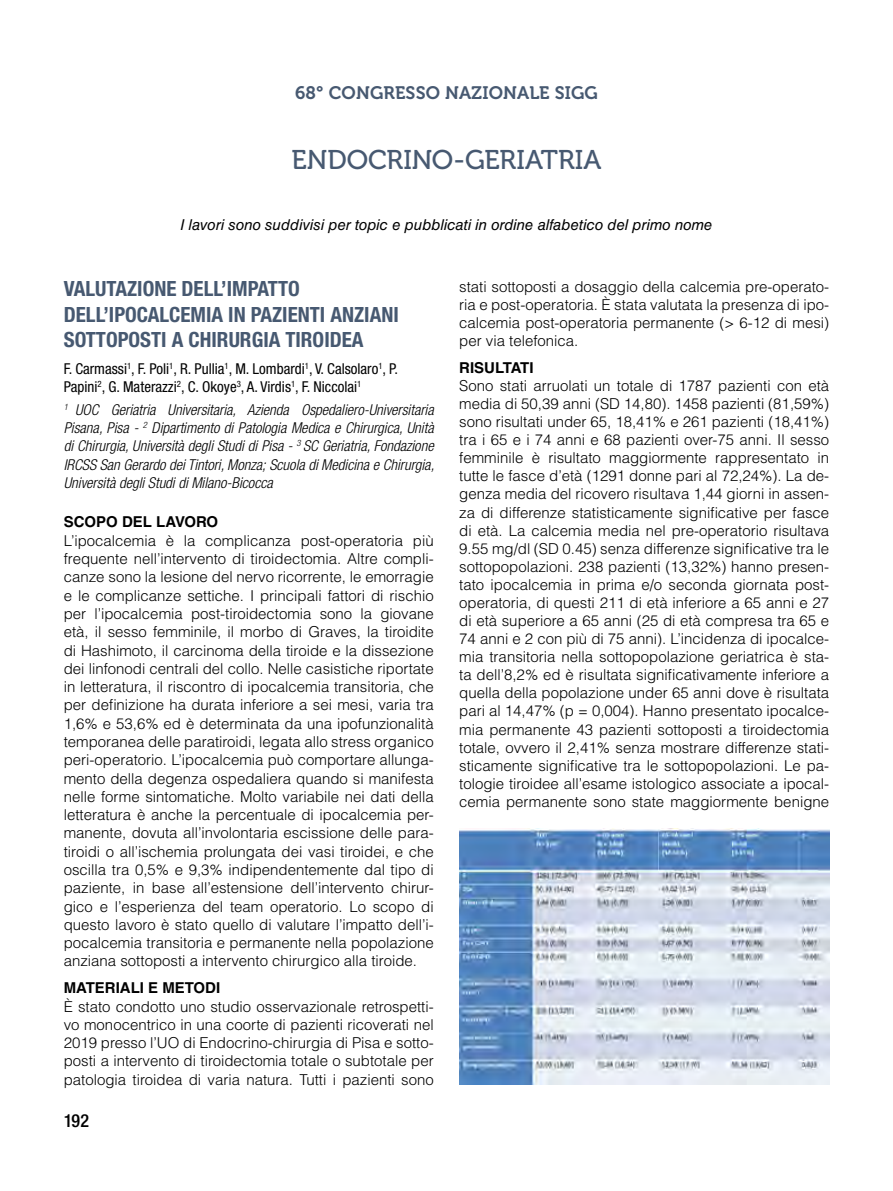
<style>
.page{position:relative;width:893px;height:1191px;background:#fff}
.page>*{position:absolute;margin:0;border:0;box-sizing:border-box;transform-origin:0 0}
.t1{font:27px "Museo 500";color:#475971}
.t2{font:700 condensed 21px/25.5px "Helvetica Neue LT Std";color:#475971}
.t3{font:18px "Museo 700";letter-spacing:.01em;color:#475971}
.t4{font:500 condensed 18px "Helvetica Neue LT Std";color:#000}
.t5{font:300 15px/18.3px "Helvetica LT Std";color:#000;text-align:justify}
.t6{font:italic 300 condensed 15px/18.3px "Helvetica Neue LT Std";color:#000;text-align:justify}
.t7{font:condensed 15px/18.3px "Helvetica Neue LT Std";color:#000}
.t8{font:italic 15px "Helvetica LT Std";color:#000}
.t9{font:700 15px "Helvetica LT Std";color:#000}
</style>
<div class="page">
<img style="left:459px;top:828px;width:370px;height:256px">
<p class="t3" style="left:295px;top:82px;width:304px">68° CONGRESSO NAZIONALE SIGG</p>
<h1 class="t1" style="left:291px;top:145px;width:311px">ENDOCRINO-GERIATRIA</h1>
<p class="t8" style="left:180px;top:216px;width:534px">I lavori sono suddivisi per topic e pubblicati in ordine alfabetico del primo nome</p>
<h2 class="t2" style="left:64px;top:276px;width:337px">VALUTAZIONE DELL’IMPATTO<br>DELL’IPOCALCEMIA IN PAZIENTI ANZIANI<br>SOTTOPOSTI A CHIRURGIA TIROIDEA</h2>
<p class="t7" style="left:64px;top:359px;width:336px">F. Carmassi<sup>1</sup>, F. Poli<sup>1</sup>, R. Pullia<sup>1</sup>, M. Lombardi<sup>1</sup>, V. Calsolaro<sup>1</sup>, P.<br>Papini<sup>2</sup>, G. Materazzi<sup>2</sup>, C. Okoye<sup>3</sup>, A. Virdis<sup>1</sup>, F. Niccolai<sup>1</sup></p>
<p class="t6" style="left:64px;top:401px;width:372px"><sup>1</sup> UOC Geriatria Universitaria, Azienda Ospedaliero-Universitaria Pisana, Pisa - <sup>2</sup> Dipartimento di Patologia Medica e Chirurgica, Unità di Chirurgia, Università degli Studi di Pisa - <sup>3</sup> SC Geriatria, Fondazione IRCSS San Gerardo dei Tintori, Monza; Scuola di Medicina e Chirurgia, Università degli Studi di Milano-Bicocca</p>
<p class="t9" style="left:64px;top:513px;width:156px">SCOPO DEL LAVORO</p>
<p class="t5" style="left:64px;top:531px;width:371px">L’ipocalcemia è la complicanza post-operatoria più frequente nell’intervento di tiroidectomia. Altre compli&shy;canze sono la lesione del nervo ricorrente, le emorragie e le complicanze settiche. I principali fattori di rischio per l’ipocalcemia post-tiroidectomia sono la giovane età, il sesso femminile, il morbo di Graves, la tiroidite di Hashimoto, il carcinoma della tiroide e la dissezione dei linfonodi centrali del collo. Nelle casistiche riportate in letteratura, il riscontro di ipocalcemia transitoria, che per definizione ha durata inferiore a sei mesi, varia tra 1,6% e 53,6% ed è determinata da una ipofunzionalità temporanea delle paratiroidi, legata allo stress organico peri-operatorio. L’ipocalcemia può comportare allunga&shy;mento della degenza ospedaliera quando si manifesta nelle forme sintomatiche. Molto variabile nei dati della letteratura è anche la percentuale di ipocalcemia per&shy;manente, dovuta all’involontaria escissione delle para&shy;tiroidi o all’ischemia prolungata dei vasi tiroidei, e che oscilla tra 0,5% e 9,3% indipendentemente dal tipo di paziente, in base all’estensione dell’intervento chirur&shy;gico e l’esperienza del team operatorio. Lo scopo di questo lavoro è stato quello di valutare l’impatto dell’i&shy;pocalcemia transitoria e permanente nella popolazione anziana sottoposti a intervento chirurgico alla tiroide.</p>
<p class="t9" style="left:64px;top:978px;width:158px">MATERIALI E METODI</p>
<p class="t5" style="left:64px;top:997px;width:371px">È stato condotto uno studio osservazionale retrospetti&shy;vo monocentrico in una coorte di pazienti ricoverati nel 2019 presso l’UO di Endocrino-chirurgia di Pisa e sotto&shy;posti a intervento di tiroidectomia totale o subtotale per patologia tiroidea di varia natura. Tutti i pazienti sono</p>
<p class="t4" style="left:64px;top:1110px;width:27px">192</p>
<p class="t5" style="left:459px;top:277px;width:371px">stati sottoposti a dosaggio della calcemia pre-operato&shy;ria e post-operatoria. È stata valutata la presenza di ipo&shy;calcemia post-operatoria permanente (&gt; 6-12 di mesi) per via telefonica.</p>
<p class="t9" style="left:459px;top:358px;width:76px">RISULTATI</p>
<p class="t5" style="left:459px;top:376px;width:371px">Sono stati arruolati un totale di 1787 pazienti con età media di 50,39 anni (SD 14,80). 1458 pazienti (81,59%) sono risultati under 65, 18,41% e 261 pazienti (18,41%) tra i 65 e i 74 anni e 68 pazienti over-75 anni. Il sesso femminile è risultato maggiormente rappresentato in tutte le fasce d’età (1291 donne pari al 72,24%). La de&shy;genza media del ricovero risultava 1,44 giorni in assen&shy;za di differenze statisticamente significative per fasce di età. La calcemia media nel pre-operatorio risultava 9.55 mg/dl (SD 0.45) senza differenze significative tra le sottopopolazioni. 238 pazienti (13,32%) hanno presen&shy;tato ipocalcemia in prima e/o seconda giornata post&shy;operatoria, di questi 211 di età inferiore a 65 anni e 27 di età superiore a 65 anni (25 di età compresa tra 65 e 74 anni e 2 con più di 75 anni). L’incidenza di ipocalce&shy;mia transitoria nella sottopopolazione geriatrica è sta&shy;ta dell’8,2% ed è risultata significativamente inferiore a quella della popolazione under 65 anni dove è risultata pari al 14,47% (p = 0,004). Hanno presentato ipocalce&shy;mia permanente 43 pazienti sottoposti a tiroidectomia totale, ovvero il 2,41% senza mostrare differenze stati&shy;sticamente significative tra le sottopopolazioni. Le pa&shy;tologie tiroidee all’esame istologico associate a ipocal&shy;cemia permanente sono state maggiormente benigne</p>
</div>
